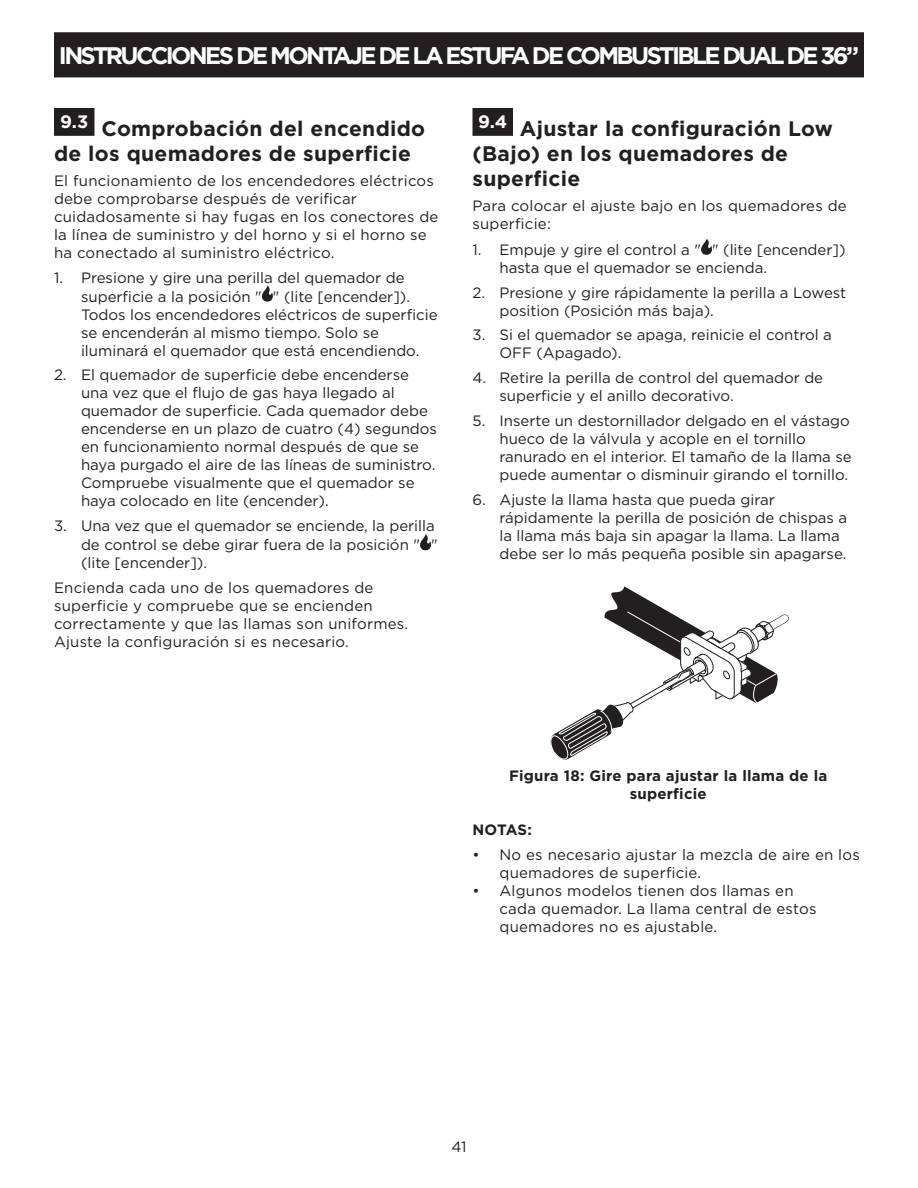
<style>
.page{position:relative;width:918px;height:1188px;background:#fff}
.page>*{position:absolute;margin:0;border:0;box-sizing:border-box;transform-origin:0 0}
.t1{font:700 24px "Gotham";letter-spacing:-.11em;color:#fff}
.Body_text_head_12_1{font:700 21px/25.2px "Gotham";letter-spacing:.015em;color:#231f20}
.t2{font:700 18px "Gotham";color:#fff}
.Body_text_10_N{font:15px/18px "Gotham";color:#231f20}
.Figure_10_B{font:700 15px/18px "Gotham";letter-spacing:.015em;color:#231f20;text-align:center}
.Body_text_10_N-2{font:700 15px "Gotham";letter-spacing:-.005em;color:#231f20}
</style>
<div class="page">
<div style="left:55px;top:33px;width:808px;height:44px;background:#231f20"></div>
<div style="left:54px;top:32px;width:810px;height:45px;border:2px solid #231f20"></div>
<div style="left:474px;top:110px;width:38px;height:24px;background:#231f20"></div>
<div style="left:472px;top:108px;width:41px;height:28px;border:3px solid #231f20"></div>
<svg style="left:701px;top:239px;width:11px;height:16px"></svg>
<svg style="left:550px;top:586px;width:239px;height:174px"></svg>
<div style="left:56px;top:110px;width:37px;height:24px;background:#231f20"></div>
<div style="left:54px;top:108px;width:40px;height:28px;border:3px solid #231f20"></div>
<svg style="left:262px;top:286px;width:11px;height:16px"></svg>
<svg style="left:420px;top:534px;width:11px;height:16px"></svg>
<h1 class="t1" style="left:59px;top:41px;width:802px">INSTRUCCIONES DE MONTAJE DE LA ESTUFA DE COMBUSTIBLE DUAL DE 36”</h1>
<p class="t2" style="left:60px;top:112px;width:30px">9.3</p>
<p class="Body_text_head_12_1" style="left:54px;top:115px;width:373px;text-indent:47px">Comprobación del encendido de los quemadores de superficie</p>
<p class="Body_text_10_N" style="left:54px;top:171px;width:386px">El funcionamiento de los encendedores eléctricos debe comprobarse después de verificar cuidadosamente si hay fugas en los conectores de la línea de suministro y del horno y si el horno se ha conectado al suministro eléctrico.</p>
<p class="Body_text_10_N" style="left:81px;top:268px;width:358px;text-indent:-27px">1. Presione y gire una perilla del quemador de superficie a la posición " " (lite [encender]).<br>Todos los encendedores eléctricos de superficie se encenderán al mismo tiempo. Solo se iluminará el quemador que está encendiendo.</p>
<p class="Body_text_10_N" style="left:81px;top:366px;width:358px;text-indent:-27px">2. El quemador de superficie debe encenderse una vez que el flujo de gas haya llegado al quemador de superficie. Cada quemador debe encenderse en un plazo de cuatro (4) segundos en funcionamiento normal después de que se haya purgado el aire de las líneas de suministro.<br>Compruebe visualmente que el quemador se haya colocado en lite (encender).</p>
<p class="Body_text_10_N" style="left:81px;top:516px;width:358px;line-height:18.6px;text-indent:-27px">3. Una vez que el quemador se enciende, la perilla de control se debe girar fuera de la posición " " (lite [encender]).</p>
<p class="Body_text_10_N" style="left:54px;top:579px;width:356px">Encienda cada uno de los quemadores de superficie y compruebe que se encienden correctamente y que las llamas son uniformes.<br>Ajuste la configuración si es necesario.</p>
<p class="t2" style="left:478px;top:112px;width:31px">9.4</p>
<p class="Body_text_head_12_1" style="left:472px;top:115px;width:362px;text-indent:47px">Ajustar la configuración Low (Bajo) en los quemadores de superficie</p>
<p class="Body_text_10_N" style="left:472px;top:196px;width:376px">Para colocar el ajuste bajo en los quemadores de superficie:</p>
<p class="Body_text_10_N" style="left:500px;top:240px;width:348px;text-indent:-27px">1. Empuje y gire el control a " " (lite [encender]) hasta que el quemador se encienda.</p>
<p class="Body_text_10_N" style="left:500px;top:283px;width:348px;text-indent:-27px">2. Presione y gire rápidamente la perilla a Lowest position (Posición más baja).</p>
<p class="Body_text_10_N" style="left:500px;top:326px;width:334px;text-indent:-27px">3. Si el quemador se apaga, reinicie el control a<br>OFF (Apagado).</p>
<p class="Body_text_10_N" style="left:500px;top:369px;width:325px;text-indent:-27px">4. Retire la perilla de control del quemador de superficie y el anillo decorativo.</p>
<p class="Body_text_10_N" style="left:500px;top:411px;width:354px;text-indent:-27px">5. Inserte un destornillador delgado en el vástago hueco de la válvula y acople en el tornillo ranurado en el interior. El tamaño de la llama se puede aumentar o disminuir girando el tornillo.</p>
<p class="Body_text_10_N" style="left:500px;top:490px;width:349px;text-indent:-27px">6. Ajuste la llama hasta que pueda girar rápidamente la perilla de posición de chispas a la llama más baja sin apagar la llama. La llama debe ser lo más pequeña posible sin apagarse.</p>
<p class="Figure_10_B" style="left:509px;top:766px;width:320px">Figura 18: Gire para ajustar la llama de la superficie</p>
<p class="Body_text_10_N-2" style="left:472px;top:821px;width:61px">NOTAS:</p>
<p class="Body_text_10_N" style="left:500px;top:846px;width:362px;text-indent:-27px">• No es necesario ajustar la mezcla de aire en los quemadores de superficie.</p>
<p class="Body_text_10_N" style="left:500px;top:882px;width:319px;text-indent:-27px">• Algunos modelos tienen dos llamas en cada quemador. La llama central de estos quemadores no es ajustable.</p>
<p class="Body_text_10_N" style="left:451px;top:1137px;width:17px">41</p>
</div>
